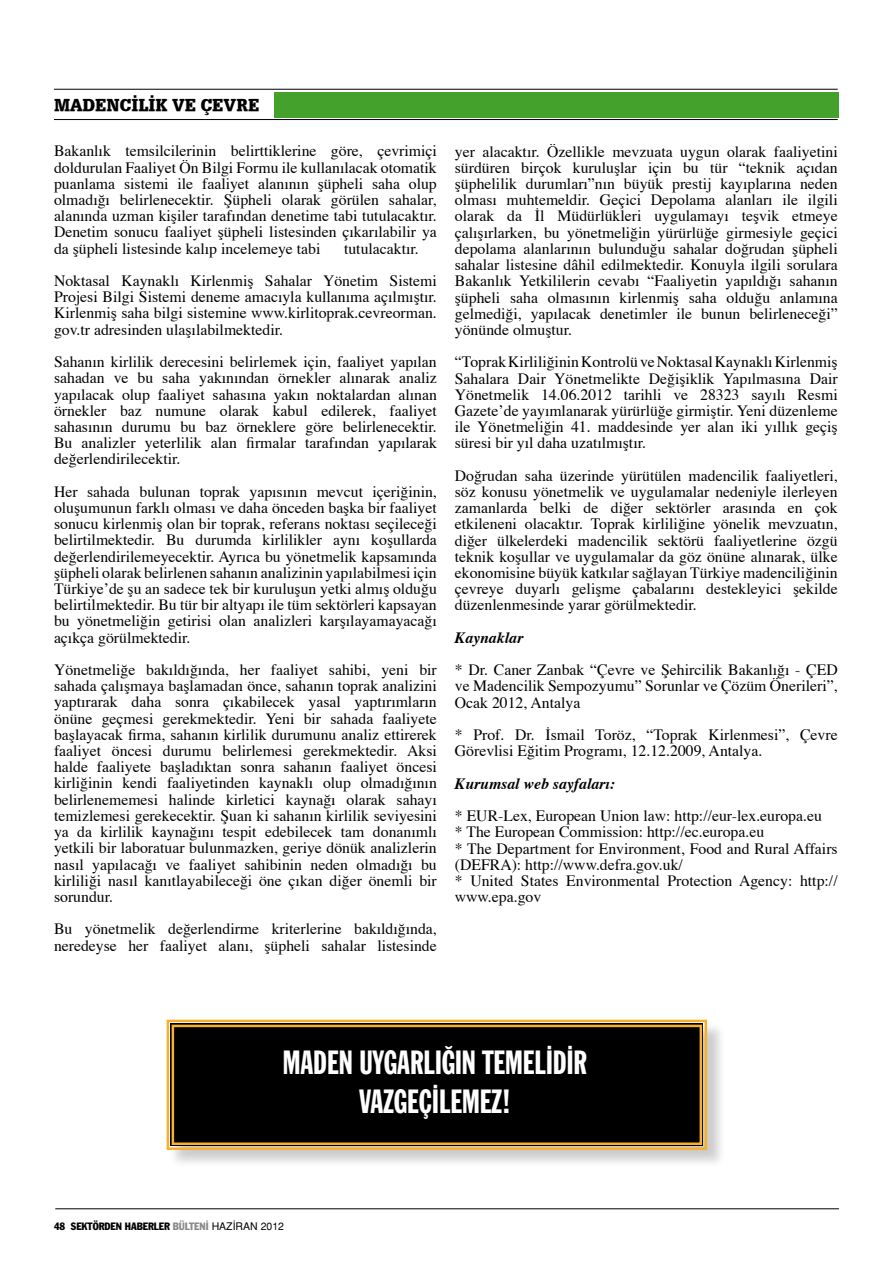
<style>
.page{position:relative;width:893px;height:1263px;background:#fff}
.page>*{position:absolute;margin:0;border:0;box-sizing:border-box;transform-origin:0 0}
.t1{font:33px/39.6px "Franklin Gothic Std Extra Cond";color:#fff;text-align:center}
.t2{font:18px "URW Egyptienne T Ext Nar X Bold";color:#000}
.t3{font:15.75px/16.2px "Times";color:#000;text-align:justify}
.t4{font:italic 700 15.75px "Times";color:#000}
.t5{font:condensed 10.5px "Franklin Gothic Std";color:#000}
.s1{color:#87888a}
.s2{font-family:"Helvetica Normal Tr";font-stretch:normal}
</style>
<div class="page">
<hr style="left:55px;top:1208px;width:784px;height:1px;background:#000">
<hr style="left:54px;top:89px;width:784px;height:1px;background:#000">
<hr style="left:54px;top:119px;width:784px;height:1px;background:#000">
<div style="left:274px;top:92px;width:565px;height:25px;background:#44a12b"></div>
<div style="left:169px;top:1022px;width:557px;height:147px;background:#000;opacity:.21"></div>
<svg style="left:166px;top:1019px;width:542px;height:132px;background:#15110b"></svg>
<div style="left:172px;top:1025px;width:530px;height:120px;border:2px solid #f8af2c"></div>
<p class="t2" style="left:54px;top:92px;width:207px">MADENCİLİK VE ÇEVRE</p>
<p class="t3" style="left:54px;top:144px;width:384px">Bakanlık temsilcilerinin belirttiklerine göre, çevrimiçi doldurulan Faaliyet Ön Bilgi Formu ile kullanılacak otomatik puanlama sistemi ile faaliyet alanının şüpheli saha olup olmadığı belirlenecektir. Şüpheli olarak görülen sahalar, alanında uzman kişiler tarafından denetime tabi tutulacaktır.<br>Denetim sonucu faaliyet şüpheli listesinden çıkarılabilir ya da şüpheli listesinde kalıp incelemeye tabi</p>
<p class="t3" style="left:54px;top:233px;width:384px;line-height:32.4px;text-indent:290px">tutulacaktır.<br>Noktasal Kaynaklı Kirlenmiş Sahalar Yönetim Sistemi</p>
<p class="t3" style="left:54px;top:290px;width:384px">Projesi Bilgi Sistemi deneme amacıyla kullanıma açılmıştır.<br>Kirlenmiş saha bilgi sistemine www.kirlitoprak.cevreorman. gov.tr adresinden ulaşılabilmektedir.</p>
<p class="t3" style="left:54px;top:355px;width:384px">Sahanın kirlilik derecesini belirlemek için, faaliyet yapılan sahadan ve bu saha yakınından örnekler alınarak analiz yapılacak olup faaliyet sahasına yakın noktalardan alınan örnekler baz numune olarak kabul edilerek, faaliyet sahasının durumu bu baz örneklere göre belirlenecektir.<br>Bu analizler yeterlilik alan firmalar tarafından yapılarak değerlendirilecektir.</p>
<p class="t3" style="left:54px;top:484px;width:384px">Her sahada bulunan toprak yapısının mevcut içeriğinin, oluşumunun farklı olması ve daha önceden başka bir faaliyet sonucu kirlenmiş olan bir toprak, referans noktası seçileceği belirtilmektedir. Bu durumda kirlilikler aynı koşullarda değerlendirilemeyecektir. Ayrıca bu yönetmelik kapsamında şüpheli olarak belirlenen sahanın analizinin yapılabilmesi için Türkiye’de şu an sadece tek bir kuruluşun yetki almış olduğu belirtilmektedir. Bu tür bir altyapı ile tüm sektörleri kapsayan bu yönetmeliğin getirisi olan analizleri karşılayamayacağı açıkça görülmektedir.</p>
<p class="t3" style="left:54px;top:662px;width:384px">Yönetmeliğe bakıldığında, her faaliyet sahibi, yeni bir sahada çalışmaya başlamadan önce, sahanın toprak analizini yaptırarak daha sonra çıkabilecek yasal yaptırımların önüne geçmesi gerekmektedir. Yeni bir sahada faaliyete başlayacak firma, sahanın kirlilik durumunu analiz ettirerek faaliyet öncesi durumu belirlemesi gerekmektedir. Aksi halde faaliyete başladıktan sonra sahanın faaliyet öncesi kirliğinin kendi faaliyetinden kaynaklı olup olmadığının belirlenememesi halinde kirletici kaynağı olarak sahayı temizlemesi gerekecektir. Şuan ki sahanın kirlilik seviyesini ya da kirlilik kaynağını tespit edebilecek tam donanımlı yetkili bir laboratuar bulunmazken, geriye dönük analizlerin nasıl yapılacağı ve faaliyet sahibinin neden olmadığı bu kirliliği nasıl kanıtlayabileceği öne çıkan diğer önemli bir sorundur.</p>
<p class="t3" style="left:54px;top:922px;width:384px">Bu yönetmelik değerlendirme kriterlerine bakıldığında, neredeyse her faaliyet alanı, şüpheli sahalar listesinde</p>
<p class="t3" style="left:455px;top:144px;width:384px">yer alacaktır. Özellikle mevzuata uygun olarak faaliyetini sürdüren birçok kuruluşlar için bu tür “teknik açıdan şüphelilik durumları”nın büyük prestij kayıplarına neden olması muhtemeldir. Geçici Depolama alanları ile ilgili olarak da İl Müdürlükleri uygulamayı teşvik etmeye çalışırlarken, bu yönetmeliğin yürürlüğe girmesiyle geçici depolama alanlarının bulunduğu sahalar doğrudan şüpheli sahalar listesine dâhil edilmektedir. Konuyla ilgili sorulara Bakanlık Yetkililerin cevabı “Faaliyetin yapıldığı sahanın şüpheli saha olmasının kirlenmiş saha olduğu anlamına gelmediği, yapılacak denetimler ile bunun belirleneceği” yönünde olmuştur.</p>
<p class="t3" style="left:455px;top:355px;width:384px">“Toprak Kirliliğinin Kontrolü ve Noktasal Kaynaklı Kirlenmiş Sahalara Dair Yönetmelikte Değişiklik Yapılmasına Dair Yönetmelik 14.06.2012 tarihli ve 28323 sayılı Resmi Gazete’de yayımlanarak yürürlüğe girmiştir. Yeni düzenleme ile Yönetmeliğin 41. maddesinde yer alan iki yıllık geçiş süresi bir yıl daha uzatılmıştır.</p>
<p class="t3" style="left:455px;top:468px;width:384px">Doğrudan saha üzerinde yürütülen madencilik faaliyetleri, söz konusu yönetmelik ve uygulamalar nedeniyle ilerleyen zamanlarda belki de diğer sektörler arasında en çok etkileneni olacaktır. Toprak kirliliğine yönelik mevzuatın, diğer ülkelerdeki madencilik sektörü faaliyetlerine özgü teknik koşullar ve uygulamalar da göz önüne alınarak, ülke ekonomisine büyük katkılar sağlayan Türkiye madenciliğinin çevreye duyarlı gelişme çabalarını destekleyici şekilde düzenlenmesinde yarar görülmektedir.</p>
<p class="t4" style="left:455px;top:627px;width:70px">Kaynaklar</p>
<p class="t3" style="left:455px;top:663px;width:384px">* Dr. Caner Zanbak “Çevre ve Şehircilik Bakanlığı - ÇED ve Madencilik Sempozyumu” Sorunlar ve Çözüm Önerileri”, Ocak 2012, Antalya</p>
<p class="t3" style="left:455px;top:728px;width:384px">* Prof. Dr. İsmail Toröz, “Toprak Kirlenmesi”, Çevre<br>Görevlisi Eğitim Programı, 12.12.2009, Antalya.</p>
<p class="t4" style="left:455px;top:773px;width:162px">Kurumsal web sayfaları:</p>
<p class="t3" style="left:455px;top:809px;width:384px;text-align:left">* EUR-Lex, European Union law: http://eur-lex.europa.eu<br>* The European Commission: http://ec.europa.eu<br>* The Department for Environment, Food and Rural Affairs (DEFRA): http://www.defra.gov.uk/<br>* United States Environmental Protection Agency: http:// www.epa.gov</p>
<h1 class="t1" style="left:283px;top:1043px;width:306px">MADEN UYGARLIĞIN TEMELİDİR<br>VAZGEÇİLEMEZ!</h1>
<p class="t5" style="left:54px;top:1219px;width:232px">48 SEKTÖRDEN HABERLER <span class="s1">BÜLTENİ</span> <span class="s2">HAZİRAN 2012</span></p>
</div>
